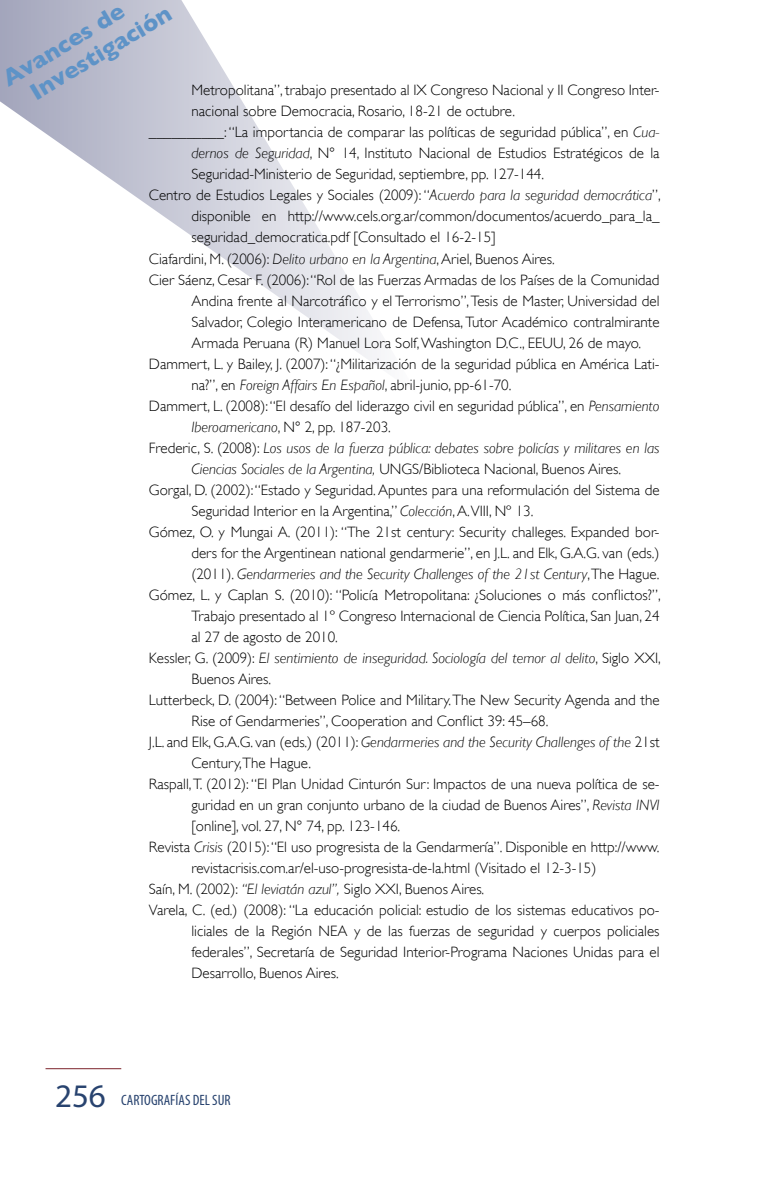
<style>
.page{position:relative;width:766px;height:1191px;background:#fff}
.page>*{position:absolute;margin:0;border:0;box-sizing:border-box;transform-origin:0 0}
.t1{font:700 24px/26.2px "Gill Sans";color:#5e93c7}
.t2{font:300 15px "Gill Sans";color:#000}
.t3{font:italic 300 15px "Gill Sans";color:#000}
.t4{font:condensed 15px "Myriad Pro";color:#28436f}
.s1{font-style:italic}
.s2{font-style:normal}
.s3{font-stretch:normal;font-size:33px}
</style>
<div class="page">
<hr style="left:45px;top:1068px;width:76px;height:1px;background:#7c232b">
<svg style="left:0;top:0;width:377px;height:365px"></svg>
<h1 class="t1" style="left:12px;top:60px;width:162px;text-indent:-16px;rotate:-31deg">Avances de<br>Investigación</h1>
<p class="t2" style="left:191px;top:82px;width:469px">Metropolitana”, trabajo presentado al IX Congreso Nacional y II Congreso Inter-</p>
<p class="t2" style="left:191px;top:103px;width:325px">nacional sobre Democracia, Rosario, 18-21 de octubre.</p>
<p class="t2" style="left:149px;top:124px;width:512px">__________: “La importancia de comparar las políticas de seguridad pública”, en <span class="s1">Cua-</span></p>
<p class="t2" style="left:191px;top:145px;width:469px"><span class="s1">dernos de Seguridad</span>, N° 14, Instituto Nacional de Estudios Estratégicos de la</p>
<p class="t2" style="left:191px;top:166px;width:354px">Seguridad-Ministerio de Seguridad, septiembre, pp. 127-144.</p>
<p class="t2" style="left:149px;top:187px;width:513px">Centro de Estudios Legales y Sociales (2009): “<span class="s1">Acuerdo para la seguridad democrática</span>”,</p>
<p class="t2" style="left:191px;top:208px;width:469px">disponible en http://www.cels.org.ar/common/documentos/acuerdo_para_la_</p>
<p class="t2" style="left:191px;top:229px;width:306px">seguridad_democratica.pdf [Consultado el 16-2-15]</p>
<p class="t2" style="left:149px;top:250px;width:407px">Ciafardini, M. (2006): <span class="s1">Delito urbano en la Argentina</span>, Ariel, Buenos Aires.</p>
<p class="t2" style="left:149px;top:271px;width:512px">Cier Sáenz, Cesar F. (2006): “Rol de las Fuerzas Armadas de los Países de la Comunidad</p>
<p class="t2" style="left:191px;top:292px;width:469px">Andina frente al Narcotráfico y el Terrorismo”, Tesis de Master, Universidad del</p>
<p class="t2" style="left:191px;top:313px;width:469px">Salvador, Colegio Interamericano de Defensa, Tutor Académico contralmirante</p>
<p class="t2" style="left:191px;top:334px;width:451px">Armada Peruana (R) Manuel Lora Solf, Washington D.C., EEUU, 26 de mayo.</p>
<p class="t2" style="left:149px;top:355px;width:512px">Dammert, L. y Bailey, J. (2007): “¿Militarización de la seguridad pública en América Lati-</p>
<p class="t2" style="left:191px;top:376px;width:321px">na?”, en <span class="s1">Foreign Affairs En Español</span>, abril-junio, pp-61-70.</p>
<p class="t2" style="left:149px;top:397px;width:512px">Dammert, L. (2008): “El desafío del liderazgo civil en seguridad pública”, en <span class="s1">Pensamiento</span></p>
<p class="t2" style="left:191px;top:418px;width:201px"><span class="s1">Iberoamericano</span>, N° 2, pp. 187-203.</p>
<p class="t3" style="left:149px;top:439px;width:512px"><span class="s2">Frederic, S. (2008):</span> Los usos de la fuerza pública: debates sobre policías y militares en las</p>
<p class="t2" style="left:191px;top:460px;width:431px"><span class="s1">Ciencias Sociales de la Argentina,</span> UNGS/Biblioteca Nacional, Buenos Aires.</p>
<p class="t2" style="left:149px;top:481px;width:512px">Gorgal, D. (2002): “Estado y Seguridad. Apuntes para una reformulación del Sistema de</p>
<p class="t2" style="left:191px;top:502px;width:343px">Seguridad Interior en la Argentina,” <span class="s1">Colección</span>, A.VIII, Nº 13.</p>
<p class="t2" style="left:149px;top:523px;width:512px">Gómez, O. y Mungai A. (2011): “The 21st century: Security challeges. Expanded bor-</p>
<p class="t2" style="left:191px;top:544px;width:469px">ders for the Argentinean national gendarmerie”, en J.L. and Elk, G.A.G. van (eds.)</p>
<p class="t3" style="left:191px;top:565px;width:469px"><span class="s2">(2011).</span> Gendarmeries and the Security Challenges of the 21st Century<span class="s2">,The Hague.</span></p>
<p class="t2" style="left:149px;top:586px;width:513px">Gómez, L. y Caplan S. (2010): “Policía Metropolitana: ¿Soluciones o más conflictos?”,</p>
<p class="t2" style="left:191px;top:607px;width:469px">Trabajo presentado al 1º Congreso Internacional de Ciencia Política, San Juan, 24</p>
<p class="t2" style="left:191px;top:628px;width:148px">al 27 de agosto de 2010.</p>
<p class="t3" style="left:149px;top:649px;width:513px"><span class="s2">Kessler, G. (2009):</span> El sentimiento de inseguridad. Sociología del temor al delito<span class="s2">, Siglo XXI,</span></p>
<p class="t2" style="left:191px;top:670px;width:81px">Buenos Aires.</p>
<p class="t2" style="left:149px;top:691px;width:512px">Lutterbeck, D. (2004): “Between Police and Military. The New Security Agenda and the</p>
<p class="t2" style="left:191px;top:712px;width:358px">Rise of Gendarmeries”, Cooperation and Conflict 39: 45–68.</p>
<p class="t3" style="left:149px;top:733px;width:512px"><span class="s2">J.L. and Elk, G.A.G. van (eds.) (2011):</span> Gendarmeries and the Security Challenges of the <span class="s2">21st</span></p>
<p class="t2" style="left:191px;top:754px;width:121px">Century,The Hague.</p>
<p class="t2" style="left:149px;top:775px;width:512px">Raspall, T. (2012): “El Plan Unidad Cinturón Sur: Impactos de una nueva política de se-</p>
<p class="t2" style="left:191px;top:796px;width:469px">guridad en un gran conjunto urbano de la ciudad de Buenos Aires”, <span class="s1">Revista INVI</span></p>
<p class="t2" style="left:191px;top:817px;width:210px">[online], vol. 27, N° 74, pp. 123-146.</p>
<p class="t2" style="left:149px;top:838px;width:512px">Revista <span class="s1">Crisis</span> (2015): “El uso progresista de la Gendarmería”. Disponible en http://www.</p>
<p class="t2" style="left:191px;top:859px;width:406px">revistacrisis.com.ar/el-uso-progresista-de-la.html (Visitado el 12-3-15)</p>
<p class="t2" style="left:149px;top:880px;width:337px">Saín, M. (2002): <span class="s1">“El leviatán azul”,</span> Siglo XXI, Buenos Aires.</p>
<p class="t2" style="left:149px;top:901px;width:512px">Varela, C. (ed.) (2008): “La educación policial: estudio de los sistemas educativos po-</p>
<p class="t2" style="left:191px;top:922px;width:469px">liciales de la Región NEA y de las fuerzas de seguridad y cuerpos policiales</p>
<p class="t2" style="left:191px;top:943px;width:469px">federales”, Secretaría de Seguridad Interior-Programa Naciones Unidas para el</p>
<p class="t2" style="left:191px;top:964px;width:149px">Desarrollo, Buenos Aires.</p>
<p class="t4" style="left:55px;top:1091px;width:177px"><span class="s3">256</span> CARTOGRAFÍAS DEL SUR</p>
</div>
